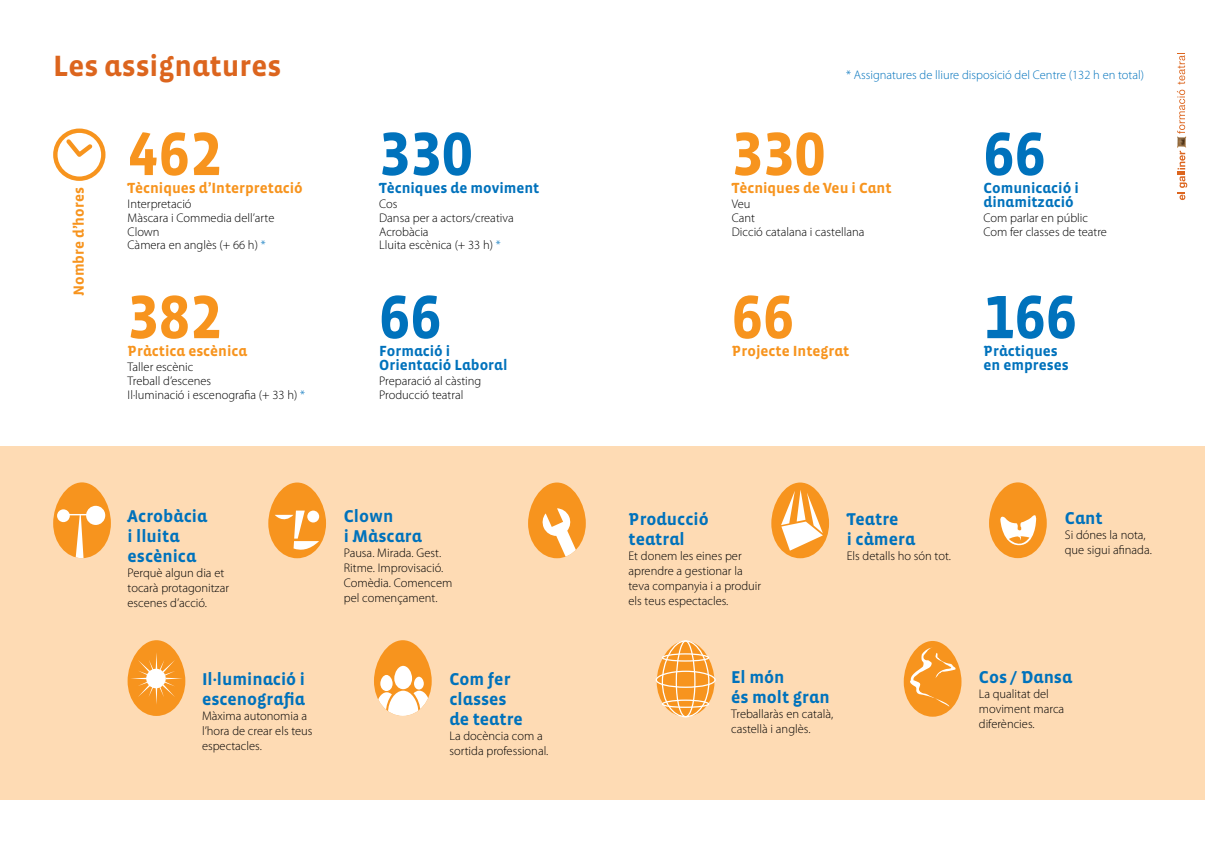
<style>
.page{position:relative;width:1205px;height:851px;background:#fff}
.page>*{position:absolute;margin:0;border:0;box-sizing:border-box;transform-origin:0 0}
.t1{font:700 62.5px "Vista Sans Alt";color:#f7941e}
.t2{font:700 62.5px "Vista Sans Alt";color:#0072bc}
.t3{font:700 30px "Vista Sans Alt";color:#dc651e}
.t4{font:700 17.5px/20px "Vista Sans Alt";color:#0072bc}
.t5{font:700 15px/13.8px "Vista Sans Alt";color:#0072bc}
.t6{font:700 15px "Vista Sans Alt";color:#f7941e}
.t7{font:300 12.5px/15px "Myriad Pro";color:#000}
.t8{font:300 12.5px "Myriad Pro";color:#0072bc}
.s1{color:#0072bc}
</style>
<div class="page">
<div style="left:0;top:446px;width:1205px;height:353px;background:#fedbb4"></div>
<svg style="left:657px;top:640px;width:57px;height:77px"></svg>
<div style="left:656px;top:670px;width:60px;height:17px;border:1px solid #fff;border-radius:50%"></div>
<div style="left:662px;top:653px;width:47px;height:8px;border:1px solid #fff;border-radius:50%"></div>
<div style="left:662px;top:699px;width:47px;height:8px;border:1px solid #fff;border-radius:50%"></div>
<svg style="left:771px;top:482px;width:58px;height:76px"></svg>
<svg style="left:904px;top:641px;width:57px;height:75px"></svg>
<svg style="left:1177px;top:53px;width:10px;height:147px"></svg>
<svg style="left:989px;top:482px;width:58px;height:76px"></svg>
<svg style="left:374px;top:640px;width:58px;height:75px"></svg>
<svg style="left:128px;top:640px;width:57px;height:75px"></svg>
<svg style="left:53px;top:482px;width:58px;height:76px"></svg>
<svg style="left:268px;top:482px;width:58px;height:76px"></svg>
<div style="left:307px;top:510px;width:12px;height:12px;background:#fff;border-radius:50%"></div>
<svg style="left:528px;top:482px;width:58px;height:76px"></svg>
<svg style="left:55px;top:131px;width:48px;height:48px"></svg>
<div style="left:53px;top:128px;width:52px;height:53px;border:4px solid #f7941e;border-radius:50%"></div>
<svg style="left:62px;top:135px;width:34px;height:26px"></svg>
<h2 class="t3" style="left:53px;top:50px;width:230px">Les assignatures</h2>
<p class="t6" style="left:71px;top:296px;width:110px;rotate:-90deg">Nombre d’hores</p>
<h1 class="t1" style="left:128px;top:122px;width:95px">462</h1>
<p class="t6" style="left:128px;top:180px;width:177px">Tècniques d’Interpretació</p>
<p class="t7" style="left:128px;top:197px;width:148px;line-height:13.8px">Interpretació<br>Màscara i Commedia dell’arte<br>Clown<br>Càmera en anglès (+ 66 h) <span class="s1">*</span></p>
<h1 class="t1" style="left:128px;top:285px;width:95px">382</h1>
<p class="t6" style="left:128px;top:343px;width:121px">Pràctica escènica</p>
<p class="t7" style="left:128px;top:360px;width:179px;line-height:13.8px">Taller escènic<br>Treball d’escenes<br>Il·luminació i escenografia (+ 33 h) <span class="s1">*</span></p>
<h1 class="t2" style="left:379px;top:122px;width:95px">330</h1>
<p class="t5" style="left:379px;top:181px;width:162px">Tècniques de moviment</p>
<p class="t7" style="left:379px;top:197px;width:136px;line-height:13.8px">Cos<br>Dansa per a actors/creativa<br>Acrobàcia<br>Lluita escènica (+ 33 h) <span class="s1">*</span></p>
<h1 class="t2" style="left:379px;top:285px;width:64px">66</h1>
<p class="t5" style="left:379px;top:344px;width:130px">Formació i<br>Orientació Laboral</p>
<p class="t7" style="left:379px;top:374px;width:104px;line-height:13.8px">Preparació al càsting<br>Producció teatral</p>
<h3 class="t4" style="left:128px;top:506px;width:81px">Acrobàcia i lluita escènica</h3>
<p class="t7" style="left:128px;top:565px;width:103px">Perquè algun dia et tocarà protagonitzar escenes d’acció.</p>
<h3 class="t4" style="left:202px;top:669px;width:104px">Il·luminació i escenografia</h3>
<p class="t7" style="left:202px;top:707px;width:112px">Màxima autonomia a l’hora de crear els teus espectacles.</p>
<h3 class="t4" style="left:344px;top:506px;width:80px">Clown<br>i Màscara</h3>
<p class="t7" style="left:344px;top:545px;width:110px">Pausa. Mirada. Gest.<br>Ritme. Improvisació.<br>Comèdia. Comencem pel començament.</p>
<h3 class="t4" style="left:449px;top:669px;width:75px">Com fer classes de teatre</h3>
<p class="t7" style="left:449px;top:727px;width:100px">La docència com a sortida professional.</p>
<h1 class="t1" style="left:732px;top:122px;width:95px">330</h1>
<p class="t8" style="left:846px;top:67px;width:299px">* Assignatures de lliure disposició del Centre (132 h en total)</p>
<h1 class="t2" style="left:983px;top:122px;width:64px">66</h1>
<p class="t6" style="left:732px;top:180px;width:161px">Tècniques de Veu i Cant</p>
<p class="t7" style="left:732px;top:197px;width:134px;line-height:13.8px">Veu<br>Cant<br>Dicció catalana i castellana</p>
<h1 class="t1" style="left:732px;top:285px;width:64px">66</h1>
<p class="t6" style="left:732px;top:343px;width:119px">Projecte Integrat</p>
<p class="t5" style="left:983px;top:181px;width:97px">Comunicació i dinamització</p>
<p class="t7" style="left:983px;top:211px;width:125px;line-height:13.8px">Com parlar en públic<br>Com fer classes de teatre</p>
<h1 class="t2" style="left:983px;top:285px;width:95px">166</h1>
<p class="t5" style="left:983px;top:344px;width:87px">Pràctiques en empreses</p>
<h3 class="t4" style="left:628px;top:509px;width:82px">Producció teatral</h3>
<p class="t7" style="left:628px;top:548px;width:134px">Et donem les eines per aprendre a gestionar la teva companyia i a produir els teus espectacles.</p>
<h3 class="t4" style="left:847px;top:509px;width:70px">Teatre<br>i càmera</h3>
<p class="t7" style="left:847px;top:548px;width:106px">Els detalls ho són tot.</p>
<h3 class="t4" style="left:731px;top:667px;width:100px">El món<br>és molt gran</h3>
<p class="t7" style="left:731px;top:706px;width:104px">Treballaràs en català, castellà i anglès.</p>
<h3 class="t4" style="left:1065px;top:508px;width:39px">Cant</h3>
<p class="t7" style="left:1065px;top:527px;width:89px">Si dónes la nota, que sigui afinada.</p>
<h3 class="t4" style="left:979px;top:667px;width:95px">Cos / Dansa</h3>
<p class="t7" style="left:979px;top:686px;width:87px">La qualitat del moviment marca diferències.</p>
</div>
